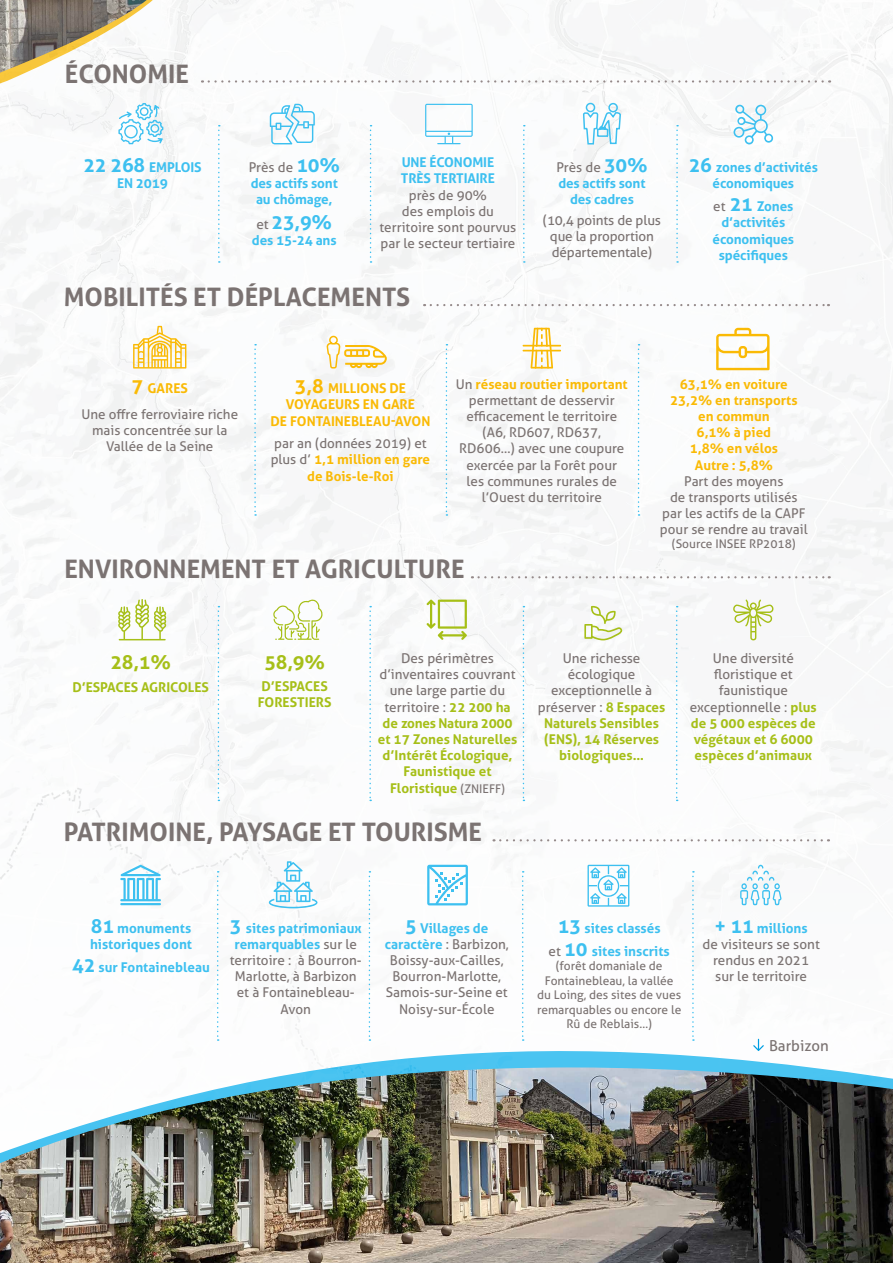
<style>
.page{position:relative;width:893px;height:1263px;background:#fff}
.page>*{position:absolute;margin:0;border:0;box-sizing:border-box;transform-origin:0 0}
.t1{font:700 25.5px "Aller";color:#7b7372}
.t2{font:700 19.5px "Aller";color:#a6bf18}
.t3{font:700 19.5px "Aller";color:#3dc0f0}
.t4{font:15px "Aller";color:#7b7372}
.t5{font:13.5px/16.2px "Aller";color:#7b7372;text-align:center}
.t6{font:700 13.5px/16.2px "Aller";color:#a6bf18;text-align:center}
.t7{font:700 13.5px/16.2px "Aller";letter-spacing:-.01em;color:#3dc0f0;text-align:center}
.t8{font:700 13.5px/16.2px "Aller";color:#faba05;text-align:center}
.t9{font:13.35px/16px "Aller";color:#7b7372;text-align:center}
.t10{font:700 13.35px/16px "Aller";color:#faba05;text-align:center}
.t11{font:12px/14.4px "Aller";color:#7b7372;text-align:center}
.s1{font-size:19.5px}
.s2{font-weight:700;font-size:19.5px;color:#3dc0f0}
.s3{font-weight:400;font-size:13.5px;color:#7b7372}
.s4{font-weight:400;font-size:13.35px;color:#7b7372}
.s5{font-weight:400;color:#7b7372}
.s6{font-weight:700;color:#faba05}
.s7{font-weight:400;font-size:12px;color:#7b7372}
.s8{font-weight:700;color:#a6bf18}
.s9{font-weight:700;color:#3dc0f0}
</style>
<div class="page">
<img style="left:0;top:0;width:893px;height:1037px">
<svg style="left:740px;top:865px;width:41px;height:40px"></svg>
<svg style="left:254px;top:344px;width:2px;height:172px"></svg>
<svg style="left:218px;top:606px;width:1px;height:195px"></svg>
<svg style="left:217px;top:871px;width:2px;height:166px"></svg>
<svg style="left:369px;top:606px;width:2px;height:195px"></svg>
<svg style="left:369px;top:871px;width:1px;height:166px"></svg>
<svg style="left:523px;top:606px;width:1px;height:195px"></svg>
<svg style="left:522px;top:871px;width:2px;height:166px"></svg>
<svg style="left:676px;top:606px;width:2px;height:195px"></svg>
<svg style="left:692px;top:871px;width:2px;height:166px"></svg>
<svg style="left:446px;top:344px;width:1px;height:172px"></svg>
<svg style="left:638px;top:344px;width:1px;height:172px"></svg>
<svg style="left:273px;top:598px;width:50px;height:42px"></svg>
<svg style="left:118px;top:599px;width:48px;height:41px"></svg>
<svg style="left:584px;top:606px;width:38px;height:34px"></svg>
<svg style="left:733px;top:599px;width:41px;height:42px"></svg>
<svg style="left:426px;top:599px;width:41px;height:41px"></svg>
<svg style="left:133px;top:326px;width:53px;height:42px"></svg>
<svg style="left:326px;top:335px;width:61px;height:34px"></svg>
<svg style="left:716px;top:328px;width:53px;height:42px"></svg>
<svg style="left:523px;top:328px;width:38px;height:40px"></svg>
<svg style="left:120px;top:865px;width:41px;height:40px"></svg>
<svg style="left:269px;top:861px;width:48px;height:47px"></svg>
<svg style="left:587px;top:865px;width:42px;height:42px"></svg>
<svg style="left:427px;top:865px;width:41px;height:40px"></svg>
<svg style="left:0;top:0;width:183px;height:204px"></svg>
<svg style="left:217px;top:1038px;width:589px;height:29px"></svg>
<img style="left:0;top:1067px;width:893px;height:196px">
<svg style="left:431px;top:304px;width:398px;height:2px"></svg>
<svg style="left:753px;top:1039px;width:11px;height:12px"></svg>
<svg style="left:209px;top:65px;width:621px;height:198px"></svg>
<svg style="left:479px;top:576px;width:351px;height:2px"></svg>
<svg style="left:500px;top:839px;width:329px;height:2px"></svg>
<h1 class="t1" style="left:65px;top:58px;width:126px">ÉCONOMIE</h1>
<p class="t7" style="left:83px;top:159px;width:120px"><span class="s1">22 268</span> EMPLOIS<br>EN 2019</p>
<p class="t9" style="left:249px;top:159px;width:93px">Près de <span class="s2">10%</span></p>
<p class="t7" style="left:251px;top:175px;width:89px">des actifs sont au chômage,</p>
<h2 class="t3" style="left:257px;top:210px;width:77px"><span class="s3">et</span> 23,9%</h2>
<p class="t7" style="left:252px;top:232px;width:86px">des 15-24 ans</p>
<p class="t7" style="left:401px;top:154px;width:95px;text-align:left">UNE ÉCONOMIE<br>TRÈS TERTIAIRE</p>
<p class="t9" style="left:379px;top:187px;width:138px">près de 90%<br>des emplois du territoire sont pourvus par le secteur tertiaire</p>
<h1 class="t1" style="left:64px;top:281px;width:348px">MOBILITÉS ET DÉPLACEMENTS</h1>
<p class="t9" style="left:556px;top:159px;width:93px">Près de <span class="s2">30%</span></p>
<p class="t7" style="left:558px;top:175px;width:89px">des actifs sont des cadres</p>
<p class="t5" style="left:543px;top:212px;width:120px">(10,4 points de plus que la proportion départementale)</p>
<p class="t7" style="left:689px;top:159px;width:131px"><span class="s1">26</span> zones d’activités économiques</p>
<p class="t7" style="left:713px;top:198px;width:83px"><span class="s4">et</span> <span class="s1">21</span> Zones d’activités économiques spécifiques</p>
<p class="t8" style="left:132px;top:380px;width:58px"><span class="s1">7</span> GARES</p>
<p class="t9" style="left:81px;top:406px;width:158px">Une offre ferroviaire riche mais concentrée sur la<br>Vallée de la Seine</p>
<p class="t8" style="left:270px;top:380px;width:161px"><span class="s1">3,8</span> MILLIONS DE<br>VOYAGEURS EN GARE<br>DE FONTAINEBLEAU-AVON</p>
<p class="t10" style="left:271px;top:435px;width:161px"><span class="s5">par an (données 2019) et plus d’</span> 1,1 million en gare de Bois-le-Roi</p>
<p class="t9" style="left:456px;top:376px;width:173px">Un <span class="s6">réseau routier important </span>permettant de desservir efficacement le territoire (A6, RD607, RD637,<br>RD606…) avec une coupure exercée par la Forêt pour<br>les communes rurales de l’Ouest du territoire</p>
<p class="t10" style="left:670px;top:376px;width:129px">63,1% en voiture<br>23,2% en transports en commun<br>6,1% à pied<br>1,8% en vélos<br>Autre : 5,8%</p>
<p class="t9" style="left:660px;top:473px;width:149px">Part des moyens<br>de transports utilisés par les actifs de la CAPF pour se rendre au travail</p>
<p class="t11" style="left:672px;top:537px;width:125px">(Source INSEE RP2018)</p>
<h1 class="t1" style="left:64px;top:554px;width:402px">ENVIRONNEMENT ET AGRICULTURE</h1>
<h2 class="t2" style="left:110px;top:650px;width:62px">28,1%</h2>
<p class="t6" style="left:72px;top:679px;width:138px">D’ESPACES AGRICOLES</p>
<h2 class="t2" style="left:264px;top:650px;width:62px">58,9%</h2>
<p class="t6" style="left:258px;top:678px;width:75px;text-align:left">D’ESPACES<br>FORESTIERS</p>
<p class="t6" style="left:378px;top:650px;width:141px"><span class="s5">Des périmètres d’inventaires couvrant une large partie du territoire :</span> 22 200 ha de zones Natura 2000 et 17 Zones Naturelles d’Intérêt Écologique,<br>Faunistique et<br>Floristique <span class="s7">(ZNIEFF)</span></p>
<p class="t6" style="left:538px;top:650px;width:129px"><span class="s5">Une richesse écologique exceptionnelle à préserver :</span> 8 Espaces<br>Naturels Sensibles (ENS), 14 Réserves biologiques…</p>
<p class="t5" style="left:690px;top:650px;width:128px">Une diversité floristique et faunistique exceptionnelle : <span class="s8">plus de 5 000 espèces de végétaux et 6 6000 espèces d’animaux</span></p>
<h1 class="t1" style="left:64px;top:817px;width:420px">PATRIMOINE, PAYSAGE ET TOURISME</h1>
<p class="t7" style="left:90px;top:920px;width:104px;text-align:left"><span class="s1">81</span> monuments historiques dont</p>
<p class="t7" style="left:72px;top:959px;width:139px"><span class="s1">42</span> sur Fontainebleau</p>
<p class="t5" style="left:230px;top:920px;width:134px"><span class="s2">3</span> <span class="s9">sites patrimoniaux remarquables</span> sur le territoire : à Bourron-<br>Marlotte, à Barbizon et à Fontainebleau-<br>Avon</p>
<p class="t5" style="left:385px;top:920px;width:125px"><span class="s2">5</span> <span class="s9">Villages de caractère</span> : Barbizon,<br>Boissy-aux-Cailles,<br>Bourron-Marlotte,<br>Samois-sur-Seine et<br>Noisy-sur-École</p>
<p class="t7" style="left:549px;top:916px;width:123px;line-height:23.4px"><span class="s1">13</span> sites classés<br><span class="s5">et</span> <span class="s1">10</span> sites inscrits</p>
<p class="t11" style="left:537px;top:959px;width:146px">(forêt domaniale de<br>Fontainebleau, la vallée du Loing, des sites de vues remarquables ou encore le<br>Rû de Reblais…)</p>
<p class="t5" style="left:702px;top:920px;width:119px"><span class="s2">+ 11</span> <span class="s9">millions<br></span>de visiteurs se sont rendus en 2021 sur le territoire</p>
<p class="t4" style="left:769px;top:1036px;width:61px">Barbizon</p>
</div>
